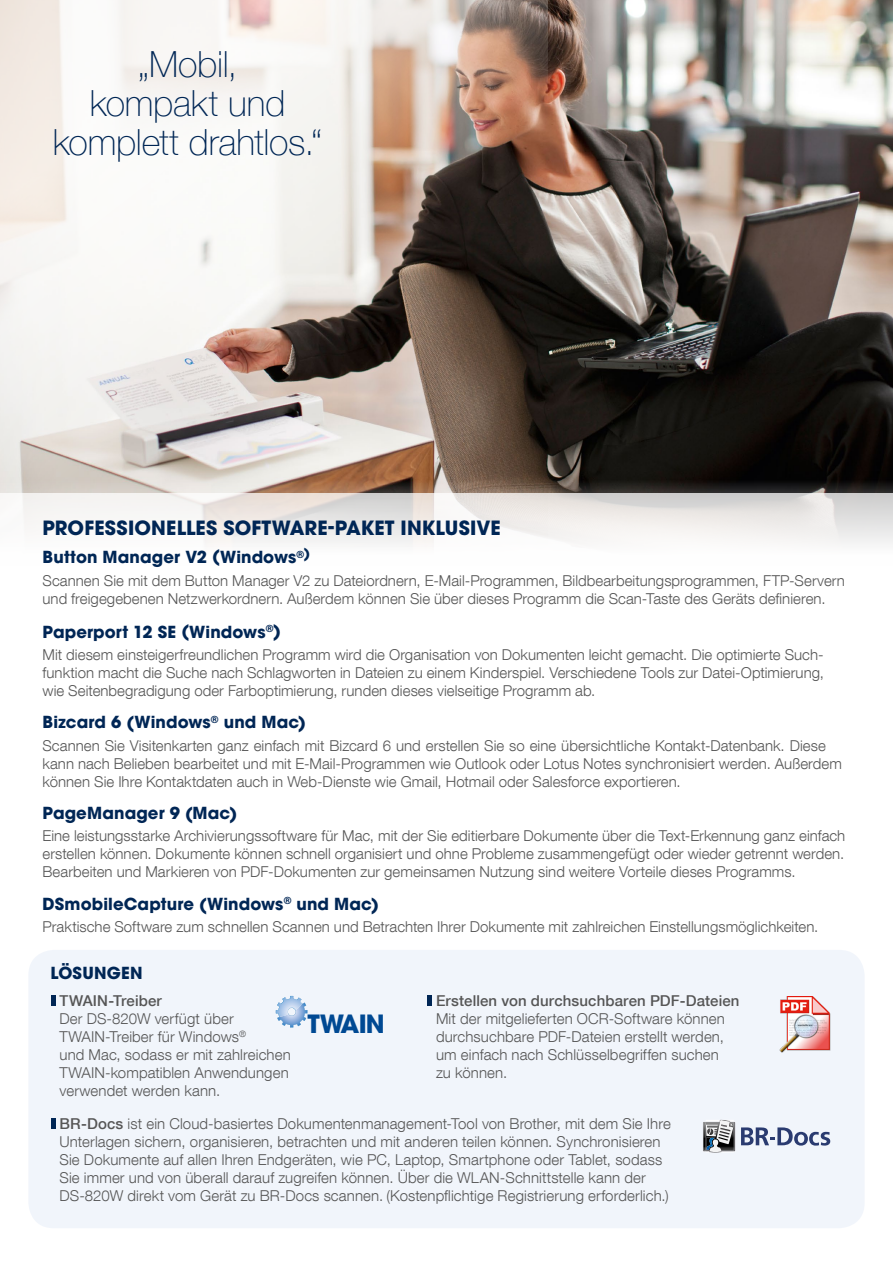
<style>
.page{position:relative;width:893px;height:1263px;background:#fff}
.page>*{position:absolute;margin:0;border:0;box-sizing:border-box;transform-origin:0 0}
.t1{font:100 36px/39px "Helvetica Neue";letter-spacing:-.005em;color:#002655;text-align:center}
.t2{font:700 24.9px "ITC Avant Garde Std";letter-spacing:-.035em;color:#004993}
.t3{font:700 19.5px "ITC Avant Garde Std";letter-spacing:.005em;color:#002655}
.t4{font:700 16.5px "ITC Avant Garde Std";letter-spacing:.005em;color:#002655}
.t5{font:300 15px/18px "Helvetica Neue LT Com";letter-spacing:.005em;color:#565656}
.t6{font:500 15px "Helvetica Neue LT Com";letter-spacing:.01em;color:#565656}
.s1{font-weight:500}
</style>
<div class="page">
<img style="left:547px;top:0;width:346px;height:493px">
<svg style="left:0;top:0;width:547px;height:545px"></svg>
<div style="left:28px;top:950px;width:837px;height:278px;background:#f1f5fb;border-radius:26px"></div>
<div style="left:51px;top:995px;width:5px;height:11px;background:#002655"></div>
<hr style="left:428px;top:995px;width:4px;height:11px;background:#002655">
<div style="left:51px;top:1118px;width:5px;height:11px;background:#002655"></div>
<img style="left:734px;top:1122px;width:1px;height:30px">
<svg style="left:703px;top:1120px;width:31px;height:32px"></svg>
<svg style="left:741px;top:1127px;width:89px;height:18px"></svg>
<img style="left:780px;top:996px;width:50px;height:57px">
<svg style="left:276px;top:996px;width:31px;height:31px"></svg>
<h1 class="t1" style="left:53px;top:43px;width:271px">„Mobil,<br>kompakt und komplett drahtlos.“</h1>
<h3 class="t3" style="left:43px;top:515px;width:460px">PROFESSIONELLES SOFTWARE-PAKET INKLUSIVE</h3>
<p class="t4" style="left:43px;top:546px;width:269px">Button Manager V2 (Windows<sup>®</sup><sup>)</sup></p>
<p class="t5" style="left:43px;top:571px;width:804px">Scannen Sie mit dem Button Manager V2 zu Dateiordnern, E-Mail-Programmen, Bildbearbeitungsprogrammen, FTP-Servern und freigegebenen Netzwerkordnern. Außerdem können Sie über dieses Programm die Scan-Taste des Geräts definieren.</p>
<p class="t4" style="left:43px;top:621px;width:240px">Paperport 12 SE (Windows<sup>®</sup>)</p>
<p class="t5" style="left:43px;top:645px;width:783px;text-align:justify">Mit diesem einsteigerfreundlichen Programm wird die Organisation von Dokumenten leicht gemacht. Die optimierte Such&shy;funktion macht die Suche nach Schlagworten in Dateien zu einem Kinderspiel. Verschiedene Tools zur Datei-Optimierung, wie Seitenbegradigung oder Farboptimierung, runden dieses vielseitige Programm ab.</p>
<p class="t4" style="left:43px;top:711px;width:265px">Bizcard 6 (Windows<sup>®</sup> und Mac)</p>
<p class="t5" style="left:43px;top:736px;width:801px">Scannen Sie Visitenkarten ganz einfach mit Bizcard 6 und erstellen Sie so eine übersichtliche Kontakt-Datenbank. Diese kann nach Belieben bearbeitet und mit E-Mail-Programmen wie Outlook oder Lotus Notes synchronisiert werden. Außerdem können Sie Ihre Kontaktdaten auch in Web-Dienste wie Gmail, Hotmail oder Salesforce exportieren.</p>
<p class="t4" style="left:43px;top:802px;width:196px">PageManager 9 (Mac)</p>
<p class="t5" style="left:43px;top:827px;width:804px;text-align:justify">Eine leistungsstarke Archivierungssoftware für Mac, mit der Sie editierbare Dokumente über die Text-Erkennung ganz einfach erstellen können. Dokumente können schnell organisiert und ohne Probleme zusammengefügt oder wieder getrennt werden.<br>Bearbeiten und Markieren von PDF-Dokumenten zur gemeinsamen Nutzung sind weitere Vorteile dieses Programms.</p>
<p class="t4" style="left:43px;top:892px;width:338px">DSmobileCapture (Windows<sup>®</sup> und Mac)</p>
<p class="t5" style="left:43px;top:917px;width:777px">Praktische Software zum schnellen Scannen und Betrachten Ihrer Dokumente mit zahlreichen Einstellungsmöglichkeiten.</p>
<p class="t4" style="left:51px;top:962px;width:94px">LÖSUNGEN</p>
<p class="t6" style="left:60px;top:992px;width:104px">TWAIN-Treiber</p>
<p class="t5" style="left:60px;top:1009px;width:233px">Der DS-820W verfügt über<br>TWAIN-Treiber für Windows<sup>®<br></sup>und Mac, sodass er mit zahlreichen<br>TWAIN-kompatiblen Anwendungen verwendet werden kann.</p>
<p class="t6" style="left:436px;top:992px;width:305px">Erstellen von durchsuchbaren PDF-Dateien</p>
<p class="t5" style="left:436px;top:1009px;width:290px">Mit der mitgelieferten OCR-Software können durchsuchbare PDF-Dateien erstellt werden, um einfach nach Schlüsselbegriffen suchen zu können.</p>
<p class="t5" style="left:60px;top:1114px;width:613px"><span class="s1">BR-Docs</span> ist ein Cloud-basiertes Dokumentenmanagement-Tool von Brother, mit dem Sie Ihre Unterlagen sichern, organisieren, betrachten und mit anderen teilen können. Synchronisieren Sie Dokumente auf allen Ihren Endgeräten, wie PC, Laptop, Smartphone oder Tablet, sodass Sie immer und von überall darauf zugreifen können. Über die WLAN-Schnittstelle kann der DS-820W direkt vom Gerät zu BR-Docs scannen. (Kostenpflichtige Registrierung erforderlich.)</p>
<h2 class="t2" style="left:307px;top:1007px;width:79px">TWAIN</h2>
</div>
